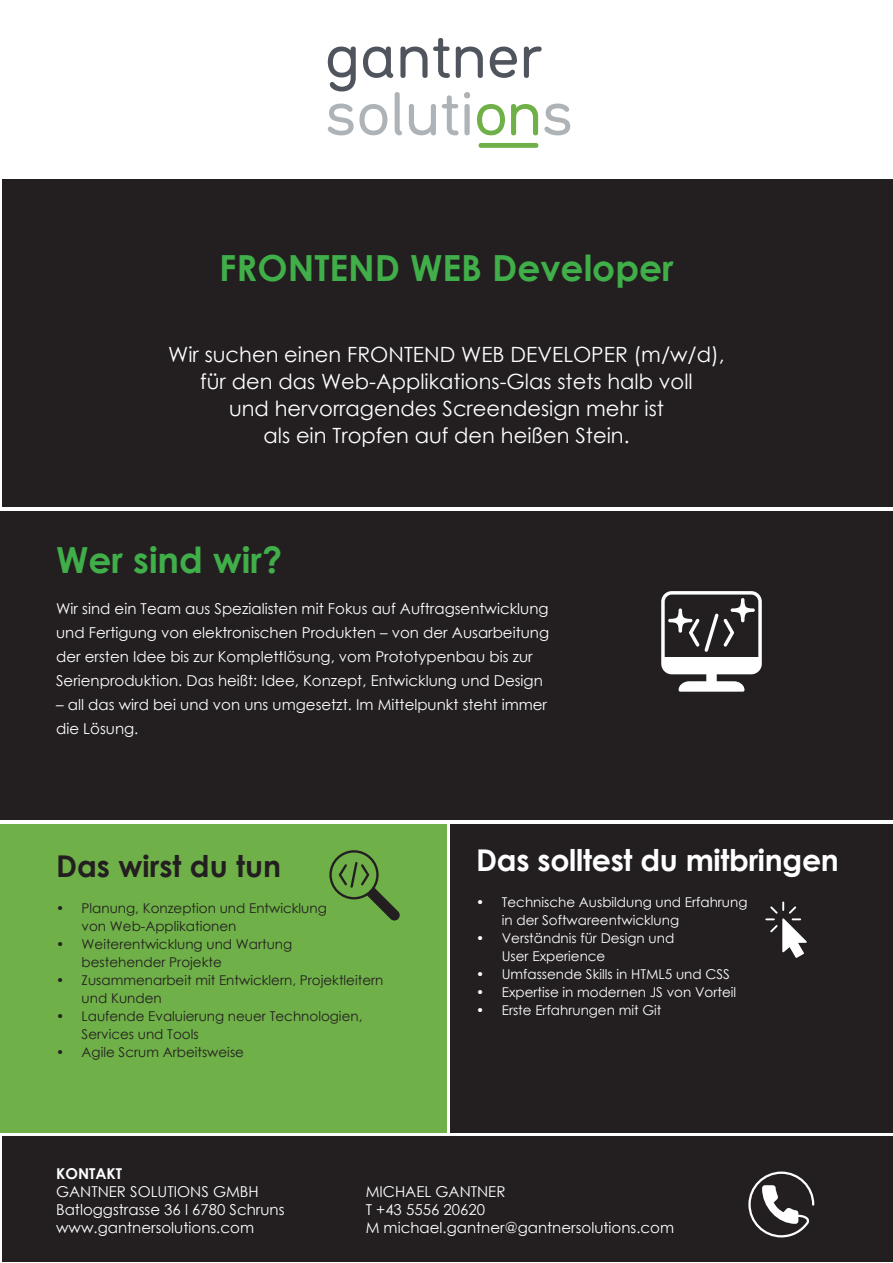
<style>
.page{position:relative;width:893px;height:1263px;background:#fff}
.page>*{position:absolute;margin:0;border:0;box-sizing:border-box;transform-origin:0 0}
.t1{font:700 36px "Century Gothic";color:#40ae49}
.t2{font:700 30px "Century Gothic";letter-spacing:-.01em;color:#fff}
.t3{font:700 30px "Century Gothic";color:#231f20}
.t4{font:21px "Century Gothic";color:#fff}
.t5{font:15px/24px "Century Gothic";color:#fff}
.t6{font:700 15px "Century Gothic";color:#fff}
.t7{font:13.5px "Century Gothic";color:#231f20}
.t8{font:13.5px "Century Gothic";color:#fff}
</style>
<div class="page">
<div style="left:2px;top:1136px;width:891px;height:126px;background:#231f20"></div>
<div style="left:2px;top:180px;width:891px;height:327px;background:#231f20"></div>
<div style="left:479px;top:143px;width:59px;height:5px;background:#6fb048;border-radius:2px"></div>
<svg style="left:328px;top:47px;width:28px;height:44px"></svg>
<svg style="left:363px;top:47px;width:30px;height:31px"></svg>
<svg style="left:400px;top:38px;width:50px;height:40px"></svg>
<svg style="left:456px;top:47px;width:27px;height:31px"></svg>
<svg style="left:490px;top:47px;width:27px;height:31px"></svg>
<svg style="left:524px;top:46px;width:18px;height:32px"></svg>
<svg style="left:328px;top:104px;width:59px;height:31px"></svg>
<svg style="left:395px;top:92px;width:7px;height:43px"></svg>
<svg style="left:409px;top:104px;width:27px;height:31px"></svg>
<svg style="left:442px;top:95px;width:16px;height:40px"></svg>
<svg style="left:464px;top:92px;width:6px;height:43px"></svg>
<svg style="left:477px;top:104px;width:28px;height:31px"></svg>
<svg style="left:511px;top:104px;width:27px;height:31px"></svg>
<svg style="left:544px;top:104px;width:26px;height:31px"></svg>
<div style="left:0;top:511px;width:893px;height:309px;background:#231f20"></div>
<div style="left:0;top:824px;width:446px;height:308px;background:#6fb048"></div>
<div style="left:451px;top:824px;width:442px;height:308px;background:#231f20"></div>
<svg style="left:765px;top:901px;width:42px;height:57px"></svg>
<svg style="left:661px;top:591px;width:101px;height:101px"></svg>
<svg style="left:329px;top:850px;width:71px;height:70px"></svg>
<svg style="left:748px;top:1171px;width:66px;height:66px"></svg>
<p class="t1" style="left:219px;top:240px;width:456px">FRONTEND WEB Developer</p>
<p class="t4" style="left:168px;top:340px;width:558px">Wir suchen einen FRONTEND WEB DEVELOPER (m/w/d),</p>
<p class="t4" style="left:200px;top:367px;width:494px">für den das Web-Applikations-Glas stets halb voll</p>
<p class="t4" style="left:229px;top:394px;width:436px">und hervorragendes Screendesign mehr ist</p>
<p class="t4" style="left:263px;top:421px;width:368px">als ein Tropfen auf den heißen Stein.</p>
<p class="t1" style="left:56px;top:533px;width:228px">Wer sind wir?</p>
<p class="t5" style="left:56px;top:596px;width:495px">Wir sind ein Team aus Spezialisten mit Fokus auf Auftragsentwicklung und Fertigung von elektronischen Produkten – von der Ausarbeitung der ersten Idee bis zur Komplettlösung, vom Prototypenbau bis zur Serienproduktion. Das heißt: Idee, Konzept, Entwicklung und Design</p>
<p class="t5" style="left:56px;top:692px;width:492px">– all das wird bei und von uns umgesetzt. Im Mittelpunkt steht immer die Lösung.</p>
<p class="t3" style="left:56px;top:843px;width:226px">Das wirst du tun</p>
<p class="t7" style="left:56px;top:899px;width:272px">• Planung, Konzeption und Entwicklung</p>
<p class="t7" style="left:82px;top:917px;width:156px">von Web-Applikationen</p>
<p class="t7" style="left:56px;top:935px;width:238px">• Weiterentwicklung und Wartung</p>
<p class="t7" style="left:82px;top:953px;width:142px">bestehender Projekte</p>
<p class="t7" style="left:56px;top:971px;width:329px">• Zusammenarbeit mit Entwicklern, Projektleitern</p>
<p class="t7" style="left:82px;top:989px;width:82px">und Kunden</p>
<p class="t7" style="left:56px;top:1007px;width:308px">• Laufende Evaluierung neuer Technologien,</p>
<p class="t7" style="left:82px;top:1025px;width:119px">Services und Tools</p>
<p class="t7" style="left:56px;top:1043px;width:189px">• Agile Scrum Arbeitsweise</p>
<p class="t2" style="left:476px;top:837px;width:364px">Das solltest du mitbringen</p>
<p class="t8" style="left:476px;top:892px;width:273px">• Technische Ausbildung und Erfahrung</p>
<p class="t8" style="left:502px;top:910px;width:179px">in der Softwareentwicklung</p>
<p class="t8" style="left:476px;top:928px;width:200px">• Verständnis für Design und</p>
<p class="t8" style="left:502px;top:946px;width:105px">User Experience</p>
<p class="t8" style="left:476px;top:964px;width:255px">• Umfassende Skills in HTML5 und CSS</p>
<p class="t8" style="left:476px;top:982px;width:261px">• Expertise in modernen JS von Vorteil</p>
<p class="t8" style="left:476px;top:1000px;width:187px">• Erste Erfahrungen mit Git</p>
<p class="t6" style="left:56px;top:1162px;width:67px">KONTAKT</p>
<p class="t5" style="left:56px;top:1179px;width:204px">GANTNER SOLUTIONS GMBH</p>
<p class="t5" style="left:56px;top:1197px;width:230px">Batloggstrasse 36 l 6780 Schruns</p>
<p class="t5" style="left:56px;top:1215px;width:199px">www.gantnersolutions.com</p>
<p class="t5" style="left:366px;top:1179px;width:141px">MICHAEL GANTNER</p>
<p class="t5" style="left:366px;top:1197px;width:121px">T +43 5556 20620</p>
<p class="t5" style="left:366px;top:1215px;width:310px">M michael.gantner@gantnersolutions.com</p>
</div>
